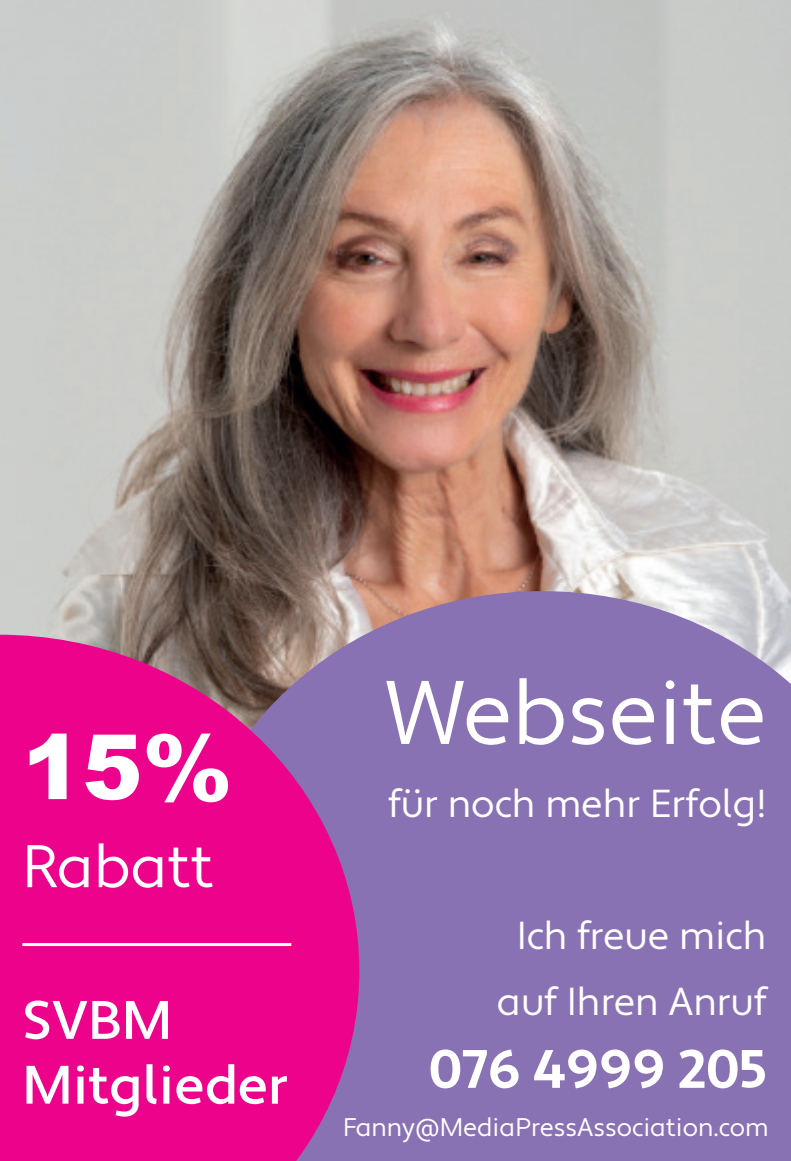
<style>
.page{position:relative;width:791px;height:1161px;background:#fff}
.page>*{position:absolute;margin:0;border:0;box-sizing:border-box;transform-origin:0 0}
.t1{font:90px "Apertura";color:#fff}
.t2{font:900 90px "Arial";color:#fff}
.t3{font:60px "Apertura";color:#fff}
.t4{font:500 54px/64.8px "Apertura";color:#fff}
.t5{font:700 54px "Apertura";color:#fff}
.t6{font:39px/66px "Apertura";color:#fff;text-align:center}
.t7{font:25.5px "Apertura";color:#fff}
</style>
<div class="page">
<img style="left:0;top:0;width:791px;height:635px">
<svg style="left:182px;top:591px;width:609px;height:570px;background:#8b75b0"></svg>
<svg style="left:0;top:635px;width:359px;height:526px;background:#dc138d"></svg>
<hr style="left:22px;top:943px;width:269px;height:3px;background:#fff">
<h1 class="t2" style="left:22px;top:701px;width:212px">15%</h1>
<h2 class="t3" style="left:22px;top:830px;width:193px">Rabatt</h2>
<h3 class="t4" style="left:22px;top:989px;width:267px">SVBM<br>Mitglieder</h3>
<h1 class="t1" style="left:385px;top:658px;width:383px">Webseite</h1>
<p class="t6" style="left:388px;top:771px;width:380px">für noch mehr Erfolg!</p>
<p class="t6" style="left:497px;top:903px;width:271px">Ich freue mich auf Ihren Anruf</p>
<h3 class="t5" style="left:429px;top:1036px;width:340px">076 4999 205</h3>
<p class="t7" style="left:343px;top:1111px;width:427px">Fanny@MediaPressAssociation.com</p>
</div>
